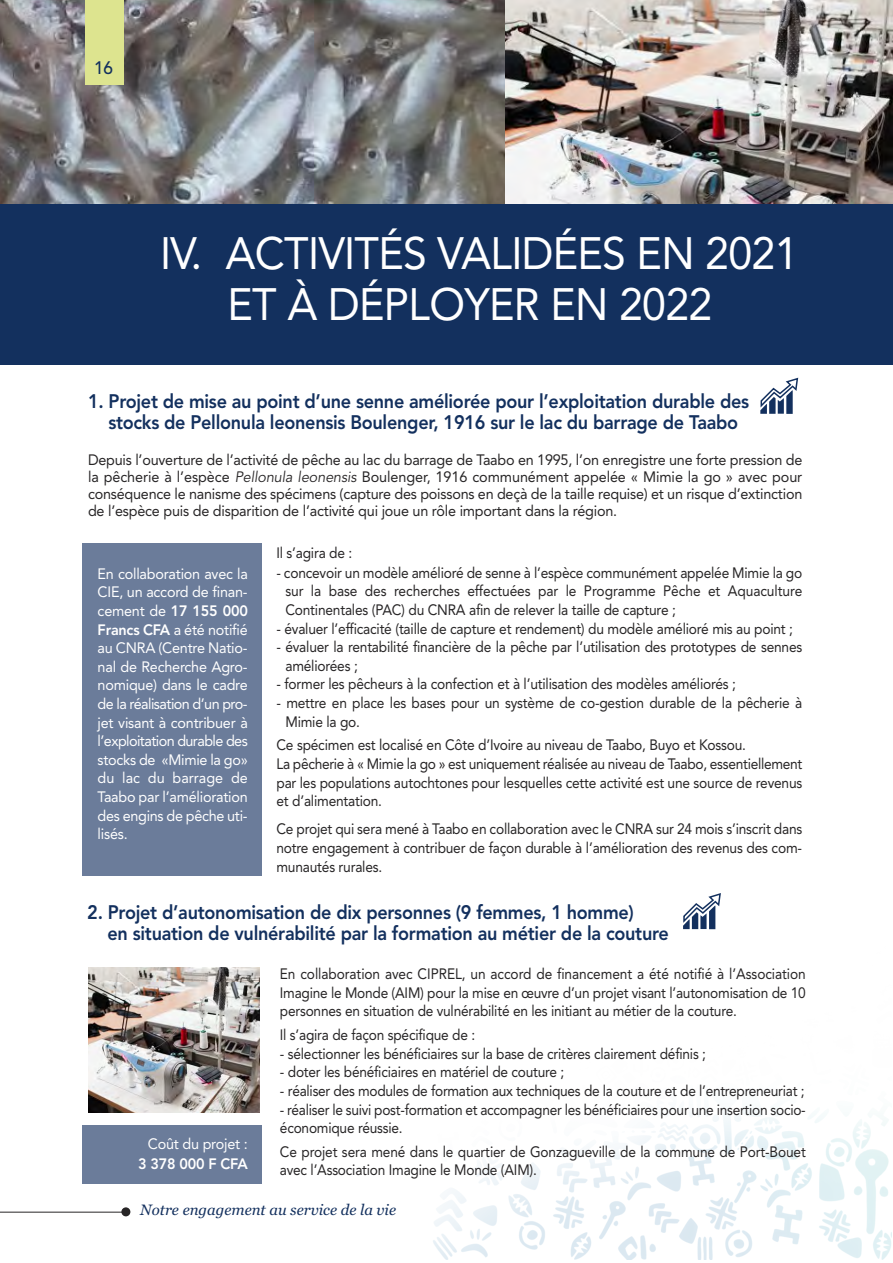
<style>
.page{position:relative;width:893px;height:1263px;background:#fff}
.page>*{position:absolute;margin:0;border:0;box-sizing:border-box;transform-origin:0 0}
.t1{font:45px/51.3px "Avenir";letter-spacing:-.015em;color:#fff;text-align:center;scale:.95 1}
.t2{font:800 19.5px/21px "Avenir";letter-spacing:-.015em;color:#13305e;text-align:center;scale:.92 1}
.t3{font:500 18px "Avenir";color:#13305e;scale:.95 1}
.t4{font:15px/18.6px "Avenir";letter-spacing:-.015em;color:#272526;scale:.92 1}
.t5{font:15px/18.6px "Avenir";letter-spacing:-.015em;color:#272526;scale:.91 1}
.t6{font:15px/17.1px "Avenir";letter-spacing:-.015em;color:#272526;text-align:justify;scale:.96 1}
.t7{font:15px/18.6px "Avenir";letter-spacing:-.015em;color:#fff;text-align:justify;scale:.96 1}
.t8{font:italic 15px "Georgia";color:#13305e}
.t9{font:800 15px "Avenir";letter-spacing:-.015em;color:#fff;scale:.96 1}
.s1{font-style:italic}
.s2{font-weight:800}
</style>
<div class="page">
<div style="left:83px;top:543px;width:179px;height:333px;background:#6b7c9a"></div>
<div style="left:83px;top:1125px;width:179px;height:59px;background:#6b7c9a"></div>
<hr style="left:0;top:1212px;width:126px;height:1px;background:#272526">
<div style="left:121px;top:1207px;width:9px;height:9px;background:#272526;border-radius:50%"></div>
<img style="left:433px;top:929px;width:458px;height:331px">
<svg style="left:760px;top:378px;width:38px;height:36px"></svg>
<svg style="left:683px;top:893px;width:38px;height:36px"></svg>
<div style="left:0;top:0;width:893px;height:365px;background:#13305e"></div>
<img style="left:0;top:0;width:893px;height:203px">
<div style="left:85px;top:0;width:39px;height:85px;background:#dde48f"></div>
<img style="left:88px;top:967px;width:171px;height:145px">
<p class="t3" style="left:94px;top:52px;width:21px">16</p>
<h1 class="t1" style="left:160px;top:226px;width:673px">IV. ACTIVITÉS VALIDÉES EN 2021<br>ET À DÉPLOYER EN 2022</h1>
<h2 class="t2" style="left:88px;top:390px;width:720px">1. Projet de mise au point d’une senne améliorée pour l’exploitation durable des stocks de Pellonula leonensis Boulenger, 1916 sur le lac du barrage de Taabo</h2>
<p class="t6" style="left:88px;top:450px;width:746px">Depuis l’ouverture de l’activité de pêche au lac du barrage de Taabo en 1995, l’on enregistre une forte pression de la pêcherie à l’espèce <span class="s1">Pellonula leonensis</span> Boulenger, 1916 communément appelée « Mimie la go » avec pour conséquence le nanisme des spécimens (capture des poissons en deçà de la taille requise) et un risque d’extinction de l’espèce puis de disparition de l’activité qui joue un rôle important dans la région.</p>
<p class="t4" style="left:276px;top:543px;width:84px">Il s’agira de :</p>
<p class="t4" style="left:285px;top:563px;width:563px;text-align:justify;text-indent:-9px">- concevoir un modèle amélioré de senne à l’espèce communément appelée Mimie la go sur la base des recherches effectuées par le Programme Pêche et Aquaculture Continentales (PAC) du CNRA afin de relever la taille de capture ;</p>
<p class="t4" style="left:276px;top:619px;width:563px">- évaluer l’efficacité (taille de capture et rendement) du modèle amélioré mis au point ;</p>
<p class="t4" style="left:285px;top:637px;width:563px;text-indent:-9px">- évaluer la rentabilité financière de la pêche par l’utilisation des prototypes de sennes améliorées ;</p>
<p class="t4" style="left:276px;top:674px;width:501px">- former les pêcheurs à la confection et à l’utilisation des modèles améliorés ;</p>
<p class="t4" style="left:285px;top:693px;width:563px;text-indent:-9px">- mettre en place les bases pour un système de co-gestion durable de la pêcherie à<br>Mimie la go.</p>
<p class="t4" style="left:276px;top:735px;width:573px">Ce spécimen est localisé en Côte d’Ivoire au niveau de Taabo, Buyo et Kossou.<br>La pêcherie à « Mimie la go » est uniquement réalisée au niveau de Taabo, essentiellement par les populations autochtones pour lesquelles cette activité est une source de revenus et d’alimentation.</p>
<p class="t4" style="left:276px;top:819px;width:573px;text-align:justify">Ce projet qui sera mené à Taabo en collaboration avec le CNRA sur 24 mois s’inscrit dans notre engagement à contribuer de façon durable à l’amélioration des revenus des com&shy;munautés rurales.</p>
<p class="t7" style="left:98px;top:564px;width:158px">En collaboration avec la CIE, un accord de finan&shy;cement de <span class="s2">17 155 000<br>Francs CFA</span> a été notifié au CNRA (Centre Natio&shy;nal de Recherche Agro&shy;nomique) dans le cadre de la réalisation d’un pro&shy;jet visant à contribuer à l’exploitation durable des stocks de «Mimie la go» du lac du barrage de Taabo par l’amélioration des engins de pêche uti&shy;lisés.</p>
<h2 class="t2" style="left:108px;top:902px;width:612px;text-align:left;text-indent:-20px">2. Projet d’autonomisation de dix personnes (9 femmes, 1 homme)<br>en situation de vulnérabilité par la formation au métier de la couture</h2>
<p class="t5" style="left:280px;top:964px;width:579px;text-align:justify">En collaboration avec CIPREL, un accord de financement a été notifié à l’Association Imagine le Monde (AIM) pour la mise en œuvre d’un projet visant l’autonomisation de 10 personnes en situation de vulnérabilité en les initiant au métier de la couture.</p>
<p class="t5" style="left:280px;top:1025px;width:216px">Il s’agira de façon spécifique de :</p>
<p class="t5" style="left:280px;top:1044px;width:470px">- sélectionner les bénéficiaires sur la base de critères clairement définis ;</p>
<p class="t5" style="left:280px;top:1062px;width:314px">- doter les bénéficiaires en matériel de couture ;</p>
<p class="t5" style="left:280px;top:1081px;width:578px">- réaliser des modules de formation aux techniques de la couture et de l’entrepreneuriat ;</p>
<p class="t5" style="left:280px;top:1099px;width:579px">- réaliser le suivi post-formation et accompagner les bénéficiaires pour une insertion socio&shy;économique réussie.</p>
<p class="t5" style="left:280px;top:1142px;width:579px">Ce projet sera mené dans le quartier de Gonzagueville de la commune de Port-Bouet avec l’Association Imagine le Monde (AIM).</p>
<p class="t7" style="left:148px;top:1133px;width:106px">Coût du projet :</p>
<p class="t9" style="left:138px;top:1152px;width:116px">3 378 000 F CFA</p>
<p class="t8" style="left:140px;top:1201px;width:257px">Notre engagement au service de la vie</p>
</div>
